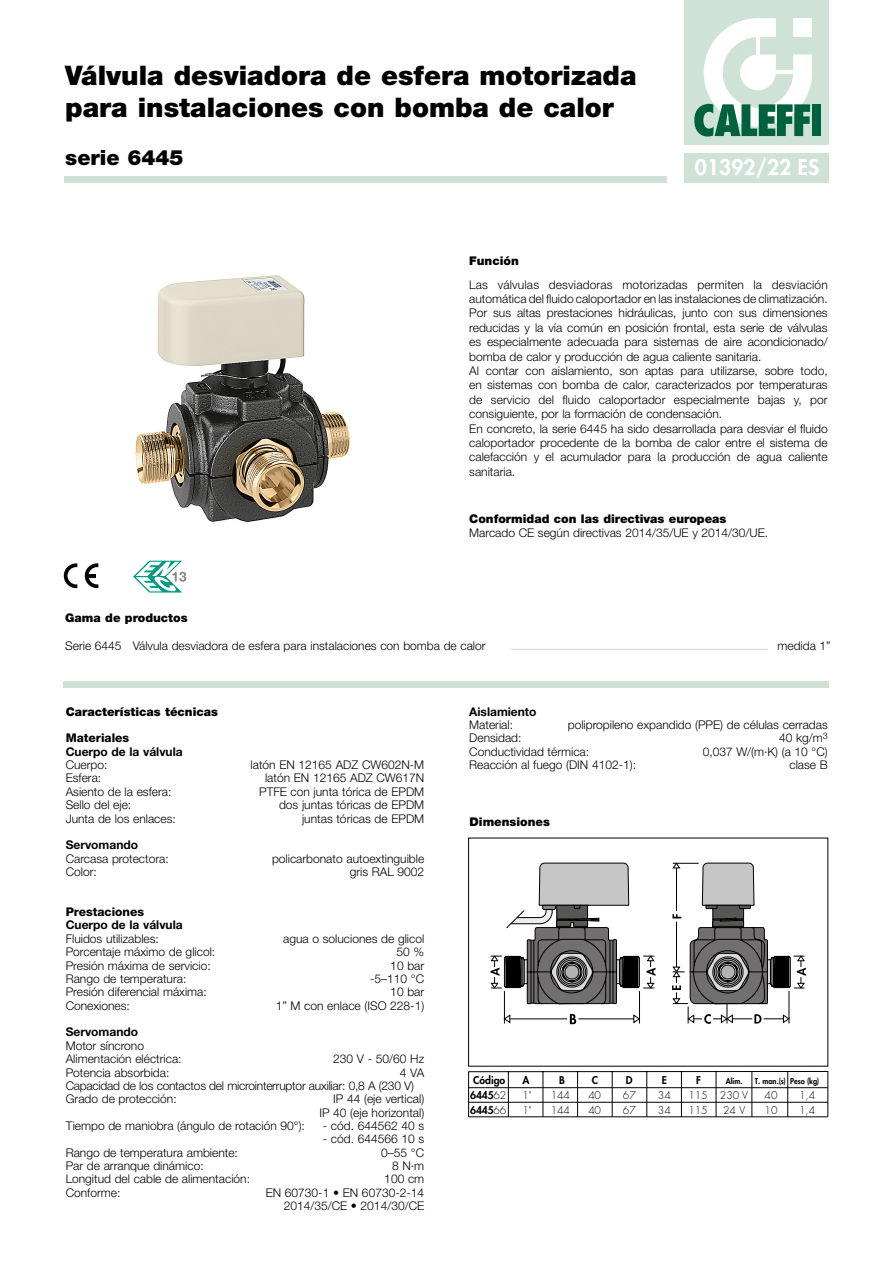
<style>
.page{position:relative;width:893px;height:1263px;background:#fff}
.page>*{position:absolute;margin:0;border:0;box-sizing:border-box;transform-origin:0 0}
.Normale{font:900 27px/32.4px "Helvetica Neue LT Std";color:#000}
.Normale-2{font:800 21px "Futura Std";color:#fff}
.Normale-3{font:900 21px "Helvetica Neue LT Std";color:#000}
.Normale-4{font:300 12px/14.4px "Helvetica Neue LT Std";color:#000;text-align:justify}
.Normale-5{font:900 12px "Helvetica Neue LT Std";color:#000}
.Normale-6{font:700 12px "Helvetica Neue LT Std";color:#000}
.Normale-7{font:300 12px "Helvetica Neue LT Std";letter-spacing:-.02em;color:#000}
.Normale-8{font:800 12px "Helvetica Neue LT Std";color:#000}
.t1{font:300 10.5px/14.9px "Futura Std";letter-spacing:-.02em;color:#000;text-align:center}
.t2{font:800 10.5px/14.9px "Futura Std";letter-spacing:-.02em;color:#000;text-align:justify}
.t3{font:800 7.8px "Futura Std";color:#000;scale:.95 1}
.s1{font-weight:300}
.s2{font-weight:800}
</style>
<div class="page">
<div style="left:685px;top:153px;width:144px;height:30px;background:#cfe2d8"></div>
<div style="left:64px;top:681px;width:765px;height:6px;background:#cfe2d8"></div>
<hr style="left:511px;top:649px;width:257px;height:1px;background:#dadada">
<img style="left:135px;top:275px;width:215px;height:248px">
<svg style="left:64px;top:563px;width:13px;height:25px"></svg>
<svg style="left:85px;top:563px;width:13px;height:25px"></svg>
<hr style="left:86px;top:574px;width:10px;height:4px;background:#000">
<svg style="left:490px;top:837px;width:316px;height:187px"></svg>
<svg style="left:468px;top:1071px;width:360px;height:46px"></svg>
<svg style="left:133px;top:561px;width:53px;height:31px"></svg>
<div style="left:685px;top:0;width:144px;height:145px;background:#cfe2d8"></div>
<svg style="left:694px;top:18px;width:118px;height:119px"></svg>
<div style="left:812px;top:104px;width:9px;height:32px;background:#00613e"></div>
<div style="left:64px;top:176px;width:603px;height:7px;background:#cfe2d8"></div>
<p class="Normale" style="left:65px;top:59px;width:573px">Válvula desviadora de esfera motorizada para instalaciones con bomba de calor</p>
<p class="Normale-3" style="left:65px;top:145px;width:120px">serie 6445</p>
<p class="Normale-2" style="left:695px;top:154px;width:126px">01392/22 ES</p>
<p class="Normale-5" style="left:469px;top:254px;width:51px">Función</p>
<p class="Normale-4" style="left:469px;top:277px;width:360px">Las válvulas desviadoras motorizadas permiten la desviación automática del fluido caloportador en las instalaciones de climatización.</p>
<p class="Normale-4" style="left:469px;top:306px;width:360px">Por sus altas prestaciones hidráulicas, junto con sus dimensiones reducidas y la vía común en posición frontal, esta serie de válvulas es especialmente adecuada para sistemas de aire acondicionado/ bomba de calor y producción de agua caliente sanitaria.</p>
<p class="Normale-4" style="left:469px;top:363px;width:360px">Al contar con aislamiento, son aptas para utilizarse, sobre todo, en sistemas con bomba de calor, caracterizados por temperaturas de servicio del fluido caloportador especialmente bajas y, por consiguiente, por la formación de condensación.</p>
<p class="Normale-4" style="left:469px;top:421px;width:360px">En concreto, la serie 6445 ha sido desarrollada para desviar el fluido caloportador procedente de la bomba de calor entre el sistema de calefacción y el acumulador para la producción de agua caliente sanitaria.</p>
<p class="Normale-5" style="left:469px;top:511px;width:259px">Conformidad con las directivas europeas</p>
<p class="Normale-4" style="left:469px;top:525px;width:301px">Marcado CE según directivas 2014/35/UE y 2014/30/UE.</p>
<p class="Normale-5" style="left:65px;top:611px;width:124px">Gama de productos</p>
<p class="Normale-4" style="left:65px;top:638px;width:422px">Serie 6445 Válvula desviadora de esfera para instalaciones con bomba de calor</p>
<p class="Normale-4" style="left:777px;top:638px;width:55px">medida 1”</p>
<p class="Normale-5" style="left:66px;top:704px;width:154px">Características técnicas</p>
<p class="Normale-8" style="left:66px;top:731px;width:65px">Materiales</p>
<p class="Normale-6" style="left:66px;top:744px;width:119px">Cuerpo de la válvula</p>
<p class="Normale-4" style="left:66px;top:757px;width:43px">Cuerpo:</p>
<p class="Normale-4" style="left:251px;top:757px;width:175px">latón EN 12165 ADZ CW602N-M</p>
<p class="Normale-4" style="left:66px;top:771px;width:37px">Esfera:</p>
<p class="Normale-4" style="left:265px;top:771px;width:161px">latón EN 12165 ADZ CW617N</p>
<p class="Normale-4" style="left:66px;top:784px;width:107px">Asiento de la esfera:</p>
<p class="Normale-4" style="left:259px;top:784px;width:167px">PTFE con junta tórica de EPDM</p>
<p class="Normale-4" style="left:66px;top:797px;width:67px">Sello del eje:</p>
<p class="Normale-4" style="left:279px;top:797px;width:147px">dos juntas tóricas de EPDM</p>
<p class="Normale-4" style="left:66px;top:811px;width:112px">Junta de los enlaces:</p>
<p class="Normale-4" style="left:302px;top:811px;width:124px">juntas tóricas de EPDM</p>
<p class="Normale-6" style="left:66px;top:837px;width:74px">Servomando</p>
<p class="Normale-4" style="left:66px;top:851px;width:105px">Carcasa protectora:</p>
<p class="Normale-4" style="left:272px;top:851px;width:154px">policarbonato autoextinguible</p>
<p class="Normale-4" style="left:66px;top:864px;width:33px">Color:</p>
<p class="Normale-4" style="left:350px;top:864px;width:76px">gris RAL 9002</p>
<p class="Normale-8" style="left:66px;top:905px;width:80px">Prestaciones</p>
<p class="Normale-6" style="left:66px;top:918px;width:119px">Cuerpo de la válvula</p>
<p class="Normale-4" style="left:66px;top:931px;width:95px">Fluidos utilizables:</p>
<p class="Normale-4" style="left:283px;top:931px;width:142px">agua o soluciones de glicol</p>
<p class="Normale-4" style="left:66px;top:944px;width:151px">Porcentaje máximo de glicol:</p>
<p class="Normale-4" style="left:397px;top:944px;width:29px">50 %</p>
<p class="Normale-4" style="left:66px;top:958px;width:147px">Presión máxima de servicio:</p>
<p class="Normale-4" style="left:390px;top:958px;width:35px">10 bar</p>
<p class="Normale-4" style="left:66px;top:971px;width:122px">Rango de temperatura:</p>
<p class="Normale-4" style="left:370px;top:971px;width:56px">-5–110 °C</p>
<p class="Normale-4" style="left:66px;top:984px;width:143px">Presión diferencial máxima:</p>
<p class="Normale-4" style="left:390px;top:984px;width:35px">10 bar</p>
<p class="Normale-4" style="left:66px;top:998px;width:66px">Conexiones:</p>
<p class="Normale-4" style="left:276px;top:998px;width:150px">1” M con enlace (ISO 228-1)</p>
<p class="Normale-6" style="left:66px;top:1025px;width:74px">Servomando</p>
<p class="Normale-4" style="left:66px;top:1038px;width:80px">Motor síncrono</p>
<p class="Normale-4" style="left:66px;top:1051px;width:117px">Alimentación eléctrica:</p>
<p class="Normale-4" style="left:333px;top:1051px;width:92px">230 V - 50/60 Hz</p>
<p class="Normale-4" style="left:66px;top:1065px;width:105px">Potencia absorbida:</p>
<p class="Normale-4" style="left:400px;top:1065px;width:26px">4 VA</p>
<p class="Normale-7" style="left:66px;top:1078px;width:350px">Capacidad de los contactos del microinterruptor auxiliar: 0,8 A (230 V)</p>
<p class="Normale-4" style="left:66px;top:1091px;width:112px">Grado de protección:</p>
<p class="Normale-4" style="left:333px;top:1091px;width:93px">IP 44 (eje vertical)</p>
<p class="Normale-4" style="left:319px;top:1105px;width:106px">IP 40 (eje horizontal)</p>
<p class="Normale-4" style="left:66px;top:1118px;width:241px">Tiempo de maniobra (ángulo de rotación 90°):</p>
<p class="Normale-4" style="left:323px;top:1118px;width:103px">- cód. 644562 40 s</p>
<p class="Normale-4" style="left:323px;top:1131px;width:103px">- cód. 644566 10 s</p>
<p class="Normale-4" style="left:66px;top:1145px;width:174px">Rango de temperatura ambiente:</p>
<p class="Normale-4" style="left:381px;top:1145px;width:44px">0–55 °C</p>
<p class="Normale-4" style="left:66px;top:1158px;width:139px">Par de arranque dinámico:</p>
<p class="Normale-4" style="left:392px;top:1158px;width:34px">8 N·m</p>
<p class="Normale-4" style="left:66px;top:1172px;width:186px">Longitud del cable de alimentación:</p>
<p class="Normale-4" style="left:384px;top:1172px;width:41px">100 cm</p>
<p class="Normale-4" style="left:66px;top:1185px;width:56px">Conforme:</p>
<p class="Normale-4" style="left:266px;top:1185px;width:160px">EN 60730-1 • EN 60730-2-14</p>
<p class="Normale-4" style="left:284px;top:1198px;width:142px">2014/35/CE • 2014/30/CE</p>
<p class="Normale-6" style="left:469px;top:704px;width:69px">Aislamiento</p>
<p class="Normale-4" style="left:469px;top:717px;width:45px">Material:</p>
<p class="Normale-4" style="left:568px;top:717px;width:261px">polipropileno expandido (PPE) de células cerradas</p>
<p class="Normale-4" style="left:469px;top:731px;width:54px">Densidad:</p>
<p class="Normale-4" style="left:779px;top:731px;width:50px">40 kg/m<sup>3</sup></p>
<p class="Normale-4" style="left:469px;top:744px;width:121px">Conductividad térmica:</p>
<p class="Normale-4" style="left:703px;top:744px;width:127px">0,037 W/(m·K) (a 10 °C)</p>
<p class="Normale-4" style="left:469px;top:757px;width:168px">Reacción al fuego (DIN 4102-1):</p>
<p class="Normale-4" style="left:789px;top:757px;width:40px">clase B</p>
<p class="Normale-5" style="left:470px;top:814px;width:82px">Dimensiones</p>
<p class="t2" style="left:470px;top:1073px;width:38px">Código 6445<span class="s1">62<br></span>6445<span class="s1">66</span></p>
<p class="t3" style="left:790px;top:1076px;width:32px">Peso (kg)</p>
<p class="t1" style="left:522px;top:1073px;width:11px;text-align:left"><span class="s2">A<br></span>1"<br>1"</p>
<p class="t1" style="left:551px;top:1073px;width:21px"><span class="s2">B<br></span>144<br>144</p>
<p class="t1" style="left:588px;top:1073px;width:14px"><span class="s2">C<br></span>40<br>40</p>
<p class="t1" style="left:623px;top:1073px;width:14px;text-align:left"><span class="s2">D<br></span>67<br>67</p>
<p class="t1" style="left:658px;top:1073px;width:14px"><span class="s2">E<br></span>34<br>34</p>
<p class="t1" style="left:689px;top:1073px;width:21px"><span class="s2">F<br></span>115<br>115</p>
<p class="t3" style="left:726px;top:1076px;width:19px">Alim.</p>
<p class="t1" style="left:720px;top:1088px;width:30px">230 V<br>24 V</p>
<p class="t3" style="left:755px;top:1076px;width:34px">T. man.(s)</p>
<p class="t1" style="left:765px;top:1088px;width:14px;text-align:left">40<br>10</p>
<p class="t1" style="left:799px;top:1088px;width:18px;text-align:left">1,4<br>1,4</p>
</div>
